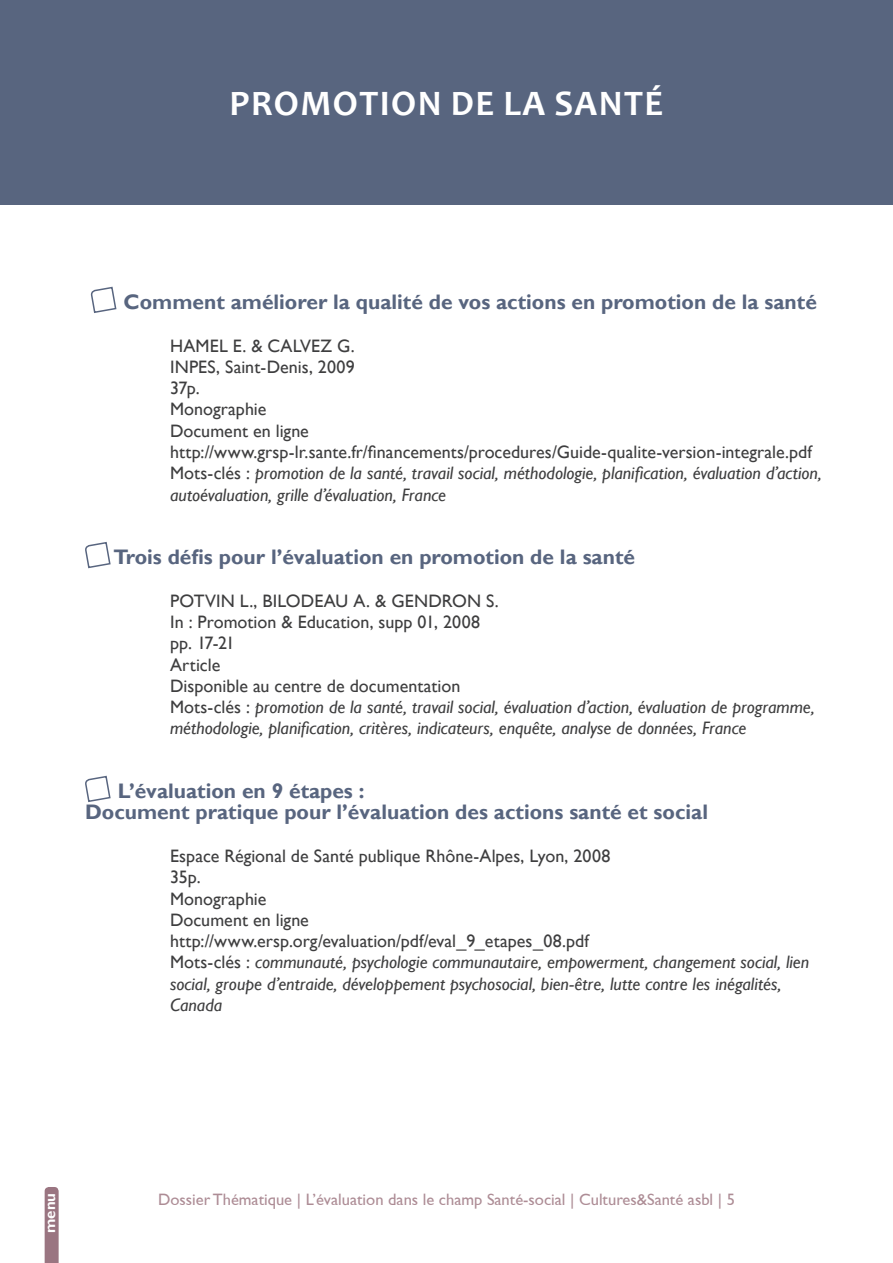
<style>
.page{position:relative;width:893px;height:1263px;background:#fff}
.page>*{position:absolute;margin:0;border:0;box-sizing:border-box;transform-origin:0 0}
.t1{font:700 36px "Candara";letter-spacing:.04em;color:#fff}
.t2{font:700 21px/21.3px "Gill Sans";color:#58657f}
.t3{font:italic 18px/21.3px "Gill Sans";color:#3e3e3f}
.t4{font:18px/21.3px "Gill Sans";color:#3e3e3f}
.t5{font:16.5px "Gill Sans";color:#ad8c95}
.t6{font:700 15px "Gill Sans";color:#fff}
.s1{font-style:italic}
.s2{font-style:normal}
</style>
<div class="page">
<svg style="left:45px;top:1187px;width:14px;height:76px"></svg>
<div style="left:0;top:0;width:893px;height:204px;background:#58657f"></div>
<svg style="left:91px;top:286px;width:26px;height:27px"></svg>
<svg style="left:85px;top:541px;width:26px;height:28px"></svg>
<svg style="left:85px;top:775px;width:26px;height:28px"></svg>
<h1 class="t1" style="left:230px;top:81px;width:435px">PROMOTION DE LA SANTÉ</h1>
<h1 class="t1" style="left:399px;top:81px;width:95px">TITRE</h1>
<p class="t2" style="left:124px;top:292px;width:695px">Comment améliorer la qualité de vos actions en promotion de la santé</p>
<p class="t4" style="left:170px;top:335px;width:653px">HAMEL E. &amp; CALVEZ G.<br>INPES, Saint-Denis, 2009<br>37p.<br>Monographie<br>Document en ligne http://www.grsp-lr.sante.fr/financements/procedures/Guide-qualite-version-integrale.pdf Mots-clés : <span class="s1">promotion de la santé, travail social, méthodologie, planification, évaluation d’action, autoévaluation, grille d’évaluation, France</span></p>
<p class="t2" style="left:113px;top:547px;width:523px">Trois défis pour l’évaluation en promotion de la santé</p>
<p class="t3" style="left:170px;top:590px;width:646px"><span class="s2">POTVIN L., BILODEAU A. &amp; GENDRON S.<br>In : Promotion &amp; Education, supp 01, 2008<br>pp. 17-21<br>Article<br>Disponible au centre de documentation<br>Mots-clés :</span> promotion de la santé, travail social, évaluation d’action, évaluation de programme, méthodologie, planification, critères, indicateurs, enquête, analyse de données, France</p>
<p class="t2" style="left:85px;top:781px;width:624px;text-indent:33px">L’évaluation en 9 étapes :<br>Document pratique pour l’évaluation des actions santé et social</p>
<p class="t3" style="left:170px;top:845px;width:641px"><span class="s2">Espace Régional de Santé publique Rhône-Alpes, Lyon, 2008<br>35p.<br>Monographie<br>Document en ligne<br>http://www.ersp.org/evaluation/pdf/eval_9_etapes_08.pdf<br>Mots-clés :</span> communauté, psychologie communautaire, empowerment, changement social, lien social, groupe d’entraide, développement psychosocial, bien-être, lutte contre les inégalités, Canada</p>
<p class="t6" style="left:41px;top:1233px;width:41px;rotate:-90deg">menu</p>
<p class="t5" style="left:158px;top:1189px;width:578px">Dossier Thématique | L’évaluation dans le champ Santé-social | Cultures&amp;Santé asbl | 5</p>
</div>
